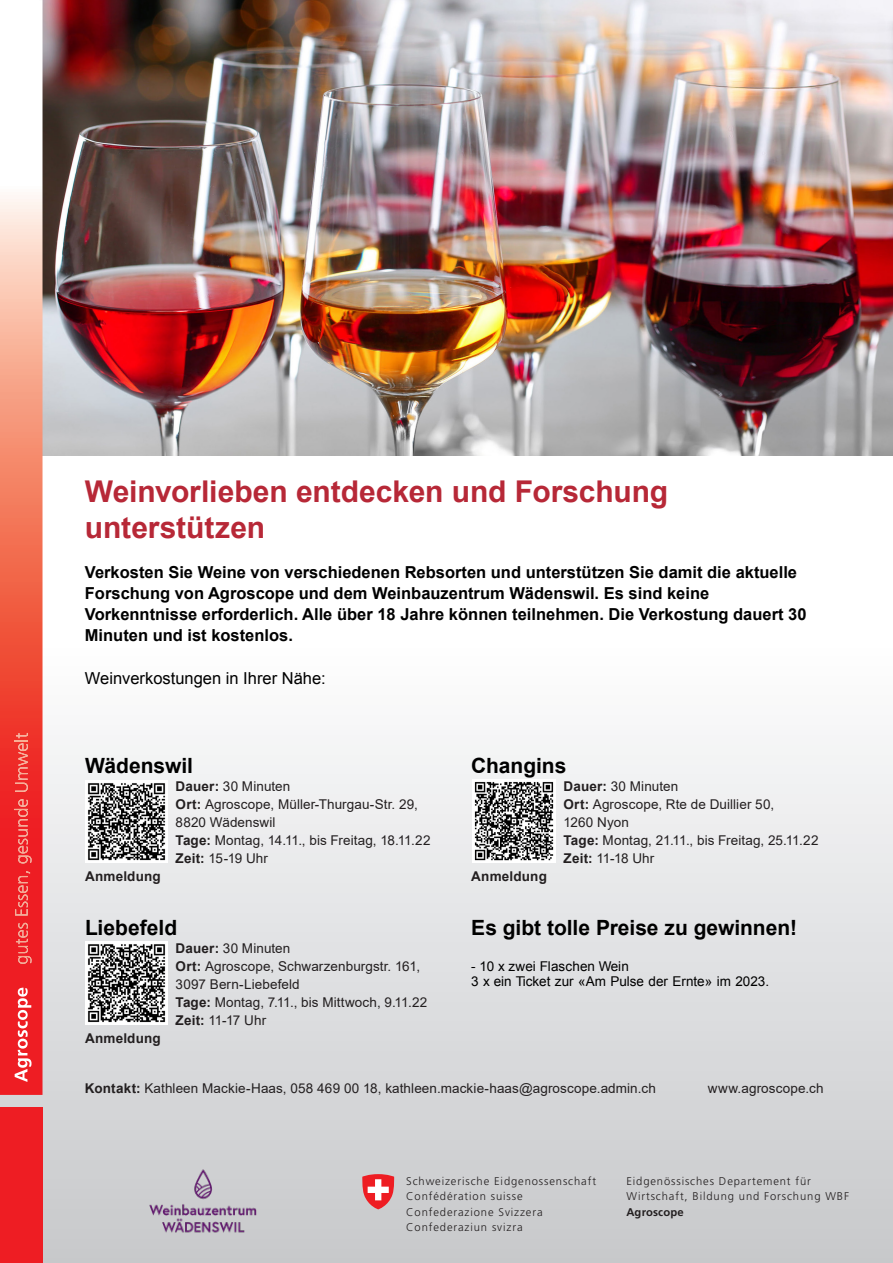
<style>
.page{position:relative;width:893px;height:1263px;background:#fff}
.page>*{position:absolute;margin:0;border:0;box-sizing:border-box;transform-origin:0 0}
.Titelseite__Kopfzeil{font:700 30px "Arial";letter-spacing:-.005em;color:#b72837}
.t1{font:700 21px "Arial";color:#000}
.t2{font:700 16.5px/21px "Arial";color:#000}
.t3{font:16.5px "Arial";color:#000}
.Titelseite__Kopfzeil-2{font:13.5px/18px "Arial";letter-spacing:.005em;color:#231f20}
.t4{font:13.5px/15px "Arial";color:#000}
.Titelseite__Kopfzeil-3{font:700 13.5px "Arial";letter-spacing:.015em;color:#231f20}
.t5{font:300 11.25px/15.5px "Frutiger LT";letter-spacing:.08em;color:#231f20}
.s1{font-weight:700}
</style>
<div class="page">
<img style="left:43px;top:0;width:850px;height:455px">
<div style="left:0;top:648px;width:893px;height:615px;background:linear-gradient(to bottom,#fdfdfe,#c6c8ca)"></div>
<svg style="left:362px;top:1174px;width:33px;height:35px"></svg>
<svg style="left:0;top:0;width:43px;height:1095px"></svg>
<div style="left:0;top:1108px;width:43px;height:155px;background:#ee1d23"></div>
<svg style="left:15px;top:988px;width:17px;height:94px"></svg>
<svg style="left:16px;top:923px;width:16px;height:41px"></svg>
<svg style="left:15px;top:871px;width:15px;height:44px"></svg>
<svg style="left:14px;top:799px;width:18px;height:64px"></svg>
<svg style="left:14px;top:733px;width:14px;height:59px"></svg>
<img style="left:85px;top:781px;width:82px;height:82px">
<img style="left:85px;top:942px;width:82px;height:82px">
<img style="left:473px;top:780px;width:82px;height:82px">
<img style="left:143px;top:1162px;width:148px;height:83px">
<p class="Titelseite__Kopfzeil" style="left:85px;top:471px;width:585px">Weinvorlieben entdecken und Forschung</p>
<p class="Titelseite__Kopfzeil" style="left:85px;top:507px;width:182px">unterstützen</p>
<p class="t2" style="left:85px;top:561px;width:723px">Verkosten Sie Weine von verschiedenen Rebsorten und unterstützen Sie damit die aktuelle Forschung von Agroscope und dem Weinbauzentrum Wädenswil. Es sind keine Vorkenntnisse erforderlich. Alle über 18 Jahre können teilnehmen. Die Verkostung dauert 30<br>Minuten und ist kostenlos.</p>
<p class="t3" style="left:85px;top:669px;width:242px">Weinverkostungen in Ihrer Nähe:</p>
<h2 class="t1" style="left:85px;top:754px;width:109px">Wädenswil</h2>
<h2 class="t1" style="left:471px;top:754px;width:97px">Changins</h2>
<p class="Titelseite__Kopfzeil-3" style="left:85px;top:867px;width:77px">Anmeldung</p>
<p class="Titelseite__Kopfzeil-2" style="left:176px;top:777px;width:116px"><span class="s1">Dauer:</span> 30 Minuten</p>
<p class="Titelseite__Kopfzeil-2" style="left:176px;top:795px;width:244px"><span class="s1">Ort:</span> Agroscope, Müller-Thurgau-Str. 29,</p>
<p class="Titelseite__Kopfzeil-2" style="left:176px;top:813px;width:101px">8820 Wädenswil</p>
<p class="Titelseite__Kopfzeil-2" style="left:176px;top:831px;width:256px"><span class="s1">Tage:</span> Montag, 14.11., bis Freitag, 18.11.22</p>
<p class="Titelseite__Kopfzeil-2" style="left:176px;top:849px;width:94px"><span class="s1">Zeit:</span> 15-19 Uhr</p>
<p class="Titelseite__Kopfzeil-3" style="left:471px;top:867px;width:77px">Anmeldung</p>
<p class="Titelseite__Kopfzeil-2" style="left:563px;top:777px;width:116px"><span class="s1">Dauer:</span> 30 Minuten</p>
<p class="Titelseite__Kopfzeil-2" style="left:563px;top:795px;width:212px"><span class="s1">Ort:</span> Agroscope, Rte de Duillier 50,<br>1260 Nyon</p>
<p class="Titelseite__Kopfzeil-2" style="left:563px;top:831px;width:257px"><span class="s1">Tage:</span> Montag, 21.11., bis Freitag, 25.11.22</p>
<p class="Titelseite__Kopfzeil-2" style="left:563px;top:849px;width:92px"><span class="s1">Zeit:</span> 11-18 Uhr</p>
<h2 class="t1" style="left:85px;top:916px;width:94px">Liebefeld</h2>
<h2 class="t1" style="left:471px;top:916px;width:327px">Es gibt tolle Preise zu gewinnen!</h2>
<p class="t4" style="left:471px;top:959px;width:299px">- 10 x zwei Flaschen Wein<br>3 x ein Ticket zur «Am Pulse der Ernte» im 2023.</p>
<p class="Titelseite__Kopfzeil-2" style="left:176px;top:939px;width:116px"><span class="s1">Dauer:</span> 30 Minuten</p>
<p class="Titelseite__Kopfzeil-2" style="left:176px;top:957px;width:246px"><span class="s1">Ort:</span> Agroscope, Schwarzenburgstr. 161,</p>
<p class="Titelseite__Kopfzeil-2" style="left:176px;top:975px;width:126px">3097 Bern-Liebefeld</p>
<p class="Titelseite__Kopfzeil-2" style="left:176px;top:993px;width:253px"><span class="s1">Tage:</span> Montag, 7.11., bis Mittwoch, 9.11.22</p>
<p class="Titelseite__Kopfzeil-2" style="left:176px;top:1011px;width:92px"><span class="s1">Zeit:</span> 11-17 Uhr</p>
<p class="Titelseite__Kopfzeil-3" style="left:85px;top:1029px;width:77px">Anmeldung</p>
<p class="Titelseite__Kopfzeil-2" style="left:85px;top:1079px;width:572px"><span class="s1">Kontakt:</span> Kathleen Mackie-Haas, 058 469 00 18, kathleen.mackie-haas@agroscope.admin.ch</p>
<p class="Titelseite__Kopfzeil-2" style="left:708px;top:1079px;width:117px">www.agroscope.ch</p>
<p class="t5" style="left:406px;top:1173px;width:191px">Schweizerische Eidgenossenschaft<br>Confédération suisse<br>Confederazione Svizzera<br>Confederaziun svizra</p>
<p class="t5" style="left:626px;top:1173px;width:224px">Eidgenössisches Departement für<br>Wirtschaft, Bildung und Forschung WBF<br><span class="s1">Agroscope</span></p>
</div>
